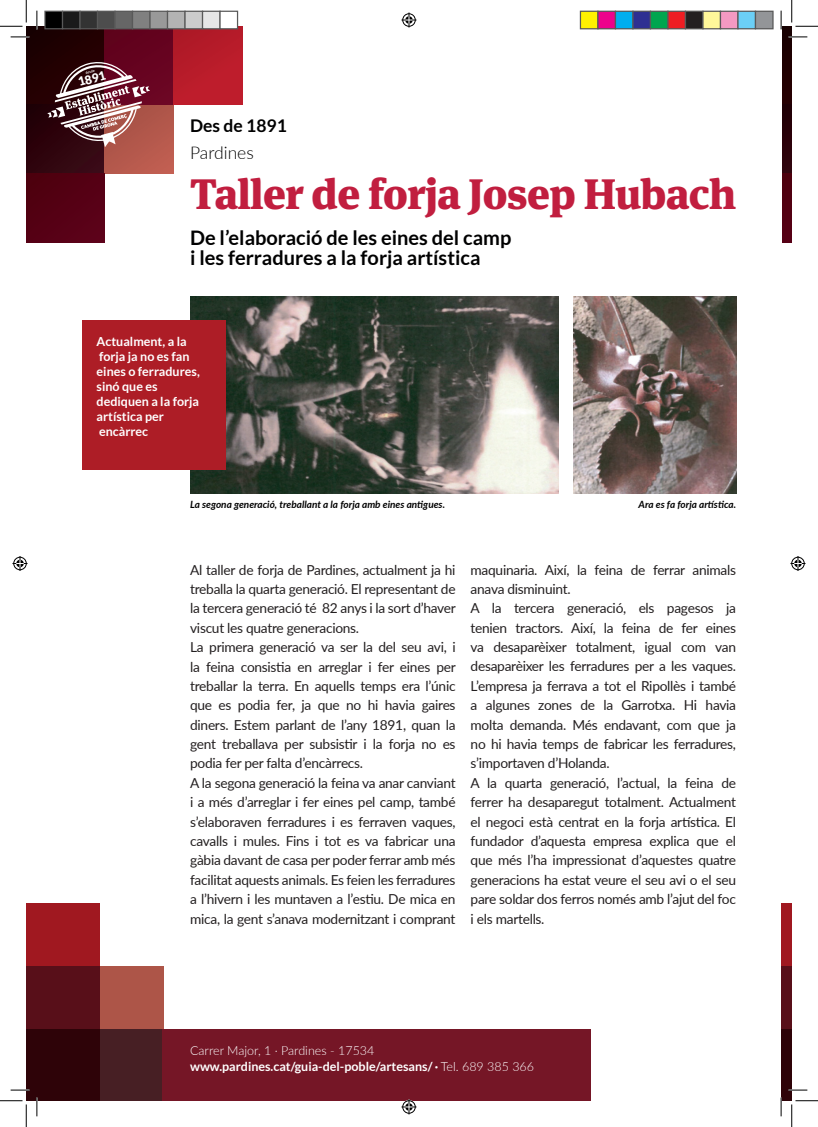
<style>
.page{position:relative;width:818px;height:1127px;background:#fff}
.page>*{position:absolute;margin:0;border:0;box-sizing:border-box;transform-origin:0 0}
.t1{font:900 42.5px "Meta Serif Pro";letter-spacing:-.02em;color:#c11e3f}
.t2{font:700 20px/20px "Lato";color:#000001}
.t3{font:700 17.5px "Lato";color:#000001}
.t4{font:300 17.5px "Lato";color:#000001}
.t5{font:13.75px/19.4px "Lato";letter-spacing:-.02em;color:#231f20}
.t6{font:700 12.5px/15px "Lato";color:#fff}
.t7{font:900 12.12px "Lato";color:#fff}
.t8{font:italic 700 10px "Lato";color:#000001}
.s1{font-weight:300}
</style>
<div class="page">
<div style="left:772px;top:26px;width:20px;height:78px;background:linear-gradient(to bottom,#170001,#270002)"></div>
<div style="left:772px;top:104px;width:20px;height:69px;background:linear-gradient(to bottom,#200005,#32040e)"></div>
<div style="left:772px;top:173px;width:20px;height:70px;background:linear-gradient(to bottom,#4d000d,#570016)"></div>
<div style="left:26px;top:26px;width:78px;height:78px;background:#200001"></div>
<div style="left:26px;top:104px;width:78px;height:69px;background:linear-gradient(to right,#270108,#3b0c17)"></div>
<div style="left:104px;top:104px;width:69px;height:69px;background:#b5594d"></div>
<div style="left:104px;top:26px;width:69px;height:78px;background:#64031e"></div>
<div style="left:26px;top:173px;width:78px;height:70px;background:#550014"></div>
<div style="left:173px;top:26px;width:70px;height:78px;background:#b91c2a"></div>
<div style="left:781px;top:903px;width:11px;height:63px;background:#a01820"></div>
<div style="left:781px;top:966px;width:11px;height:63px;background:#580f19"></div>
<div style="left:781px;top:1028px;width:11px;height:72px;background:#2e0308"></div>
<div style="left:26px;top:903px;width:74px;height:63px;background:#a01820"></div>
<div style="left:26px;top:966px;width:74px;height:63px;background:#580f19"></div>
<div style="left:100px;top:966px;width:63px;height:63px;background:#ad5548"></div>
<div style="left:26px;top:1028px;width:74px;height:72px;background:#2e0308"></div>
<div style="left:100px;top:1028px;width:63px;height:72px;background:#471f24"></div>
<div style="left:163px;top:1028px;width:428px;height:72px;background:#751626"></div>
<img style="left:573px;top:296px;width:163px;height:197px">
<img style="left:190px;top:296px;width:369px;height:197px">
<div style="left:82px;top:320px;width:144px;height:150px;background:#ad1d26"></div>
<div style="left:766px;top:26px;width:15px;height:228px;background:#fff"></div>
<svg style="left:47px;top:62px;width:103px;height:85px"></svg>
<svg style="left:11px;top:36px;width:18px;height:2px"></svg>
<svg style="left:788px;top:36px;width:19px;height:2px"></svg>
<svg style="left:11px;top:1089px;width:18px;height:1px"></svg>
<svg style="left:788px;top:1089px;width:19px;height:1px"></svg>
<svg style="left:36px;top:11px;width:2px;height:18px"></svg>
<svg style="left:36px;top:1097px;width:2px;height:18px"></svg>
<svg style="left:780px;top:11px;width:2px;height:18px"></svg>
<svg style="left:780px;top:1097px;width:2px;height:18px"></svg>
<svg style="left:0;top:0;width:27px;height:27px"></svg>
<svg style="left:0;top:1100px;width:27px;height:26px"></svg>
<svg style="left:791px;top:0;width:27px;height:27px"></svg>
<svg style="left:791px;top:1100px;width:27px;height:26px"></svg>
<svg style="left:401px;top:13px;width:15px;height:15px"></svg>
<svg style="left:401px;top:1099px;width:15px;height:15px"></svg>
<svg style="left:13px;top:556px;width:15px;height:15px"></svg>
<svg style="left:790px;top:556px;width:15px;height:15px"></svg>
<div style="left:45px;top:11px;width:18px;height:18px;background:#000"></div>
<div style="left:44px;top:11px;width:19px;height:18px;border:1px solid #595959"></div>
<div style="left:63px;top:11px;width:17px;height:18px;background:#1a1a1a"></div>
<div style="left:62px;top:11px;width:19px;height:18px;border:1px solid #595959"></div>
<div style="left:80px;top:11px;width:18px;height:18px;background:#333"></div>
<div style="left:79px;top:11px;width:19px;height:18px;border:1px solid #595959"></div>
<div style="left:98px;top:11px;width:17px;height:18px;background:#4d4d4d"></div>
<div style="left:97px;top:11px;width:19px;height:18px;border:1px solid #595959"></div>
<div style="left:115px;top:11px;width:18px;height:18px;background:#666"></div>
<div style="left:114px;top:11px;width:19px;height:18px;border:1px solid #595959"></div>
<div style="left:133px;top:11px;width:17px;height:18px;background:#808080"></div>
<div style="left:132px;top:11px;width:19px;height:18px;border:1px solid #595959"></div>
<div style="left:150px;top:11px;width:18px;height:18px;background:#999"></div>
<div style="left:149px;top:11px;width:19px;height:18px;border:1px solid #595959"></div>
<div style="left:168px;top:11px;width:17px;height:18px;background:#b3b3b3"></div>
<div style="left:167px;top:11px;width:19px;height:18px;border:1px solid #595959"></div>
<div style="left:185px;top:11px;width:18px;height:18px;background:#ccc"></div>
<div style="left:184px;top:11px;width:19px;height:18px;border:1px solid #595959"></div>
<div style="left:203px;top:11px;width:17px;height:18px;background:#e6e6e6"></div>
<div style="left:202px;top:11px;width:19px;height:18px;border:1px solid #595959"></div>
<div style="left:220px;top:11px;width:18px;height:18px;background:#fff"></div>
<div style="left:219px;top:11px;width:19px;height:18px;border:1px solid #595959"></div>
<div style="left:580px;top:11px;width:18px;height:18px;background:#fff101"></div>
<div style="left:580px;top:11px;width:18px;height:18px;border:1px solid #595959"></div>
<div style="left:598px;top:11px;width:17px;height:18px;background:#ed028c"></div>
<div style="left:597px;top:11px;width:19px;height:18px;border:1px solid #595959"></div>
<div style="left:615px;top:11px;width:18px;height:18px;background:#00aeef"></div>
<div style="left:615px;top:11px;width:18px;height:18px;border:1px solid #595959"></div>
<div style="left:633px;top:11px;width:17px;height:18px;background:#2e3092"></div>
<div style="left:632px;top:11px;width:19px;height:18px;border:1px solid #595959"></div>
<div style="left:650px;top:11px;width:18px;height:18px;background:#00a54f"></div>
<div style="left:650px;top:11px;width:18px;height:18px;border:1px solid #595959"></div>
<div style="left:668px;top:11px;width:17px;height:18px;background:#ee1d23"></div>
<div style="left:667px;top:11px;width:19px;height:18px;border:1px solid #595959"></div>
<div style="left:685px;top:11px;width:18px;height:18px;background:#231f20"></div>
<div style="left:685px;top:11px;width:18px;height:18px;border:1px solid #595959"></div>
<div style="left:703px;top:11px;width:17px;height:18px;background:#fff79a"></div>
<div style="left:702px;top:11px;width:19px;height:18px;border:1px solid #595959"></div>
<div style="left:720px;top:11px;width:18px;height:18px;background:#f499c2"></div>
<div style="left:720px;top:11px;width:18px;height:18px;border:1px solid #595959"></div>
<div style="left:738px;top:11px;width:17px;height:18px;background:#6bcff6"></div>
<div style="left:737px;top:11px;width:19px;height:18px;border:1px solid #595959"></div>
<div style="left:755px;top:11px;width:18px;height:18px;background:#939598"></div>
<div style="left:755px;top:11px;width:18px;height:18px;border:1px solid #595959"></div>
<p class="t7" style="left:76px;top:75px;width:30px;rotate:-15deg">1891</p>
<p class="t3" style="left:190px;top:115px;width:98px">Des de 1891</p>
<p class="t4" style="left:190px;top:141px;width:65px">Pardines</p>
<h1 class="t1" style="left:190px;top:158px;width:547px">Taller de forja Josep Hubach</h1>
<h2 class="t2" style="left:190px;top:228px;width:323px">De l’elaboració de les eines del camp i les ferradures a la forja artística</h2>
<p class="t6" style="left:97px;top:333px;width:105px">Actualment, a la forja ja no es fan eines o ferradures, sinó que es dediquen a la forja artística per encàrrec</p>
<p class="t8" style="left:190px;top:496px;width:256px">La segona generació, treballant a la forja amb eines antigues.</p>
<p class="t8" style="left:638px;top:496px;width:99px">Ara es fa forja artística.</p>
<p class="t5" style="left:190px;top:559px;width:267px">Al taller de forja de Pardines, actualment ja hi treballa la quarta generació. El representant de la tercera generació té 82 anys i la sort d’haver viscut les quatre generacions.<br>La primera generació va ser la del seu avi, i la feina consistia en arreglar i fer eines per treballar la terra. En aquells temps era l’únic que es podia fer, ja que no hi havia gaires diners. Estem parlant de l’any 1891, quan la gent treballava per subsistir i la forja no es podia fer per falta d’encàrrecs.<br>A la segona generació la feina va anar canviant i a més d’arreglar i fer eines pel camp, també s’elaboraven ferradures i es ferraven vaques, cavalls i mules. Fins i tot es va fabricar una gàbia davant de casa per poder ferrar amb més facilitat aquests animals. Es feien les ferradures a l’hivern i les muntaven a l’estiu. De mica en mica, la gent s’anava modernitzant i comprant</p>
<p class="t5" style="left:471px;top:559px;width:267px">maquinaria. Així, la feina de ferrar animals anava disminuint.<br>A la tercera generació, els pagesos ja tenien tractors. Així, la feina de fer eines va desaparèixer totalment, igual com van desaparèixer les ferradures per a les vaques.<br>L’empresa ja ferrava a tot el Ripollès i també a algunes zones de la Garrotxa. Hi havia molta demanda. Més endavant, com que ja no hi havia temps de fabricar les ferradures, s’importaven d’Holanda.<br>A la quarta generació, l’actual, la feina de ferrer ha desaparegut totalment. Actualment el negoci està centrat en la forja artística. El fundador d’aquesta empresa explica que el que més l’ha impressionat d’aquestes quatre generacions ha estat veure el seu avi o el seu pare soldar dos ferros només amb l’ajut del foc i els martells.</p>
<p class="t6" style="left:190px;top:1041px;width:345px;line-height:16.2px"><span class="s1">Carrer Major, 1 · Pardines - 17534 </span>www.pardines.cat/guia-del-poble/artesans/ · <span class="s1">Tel. 689 385 366</span></p>
</div>
